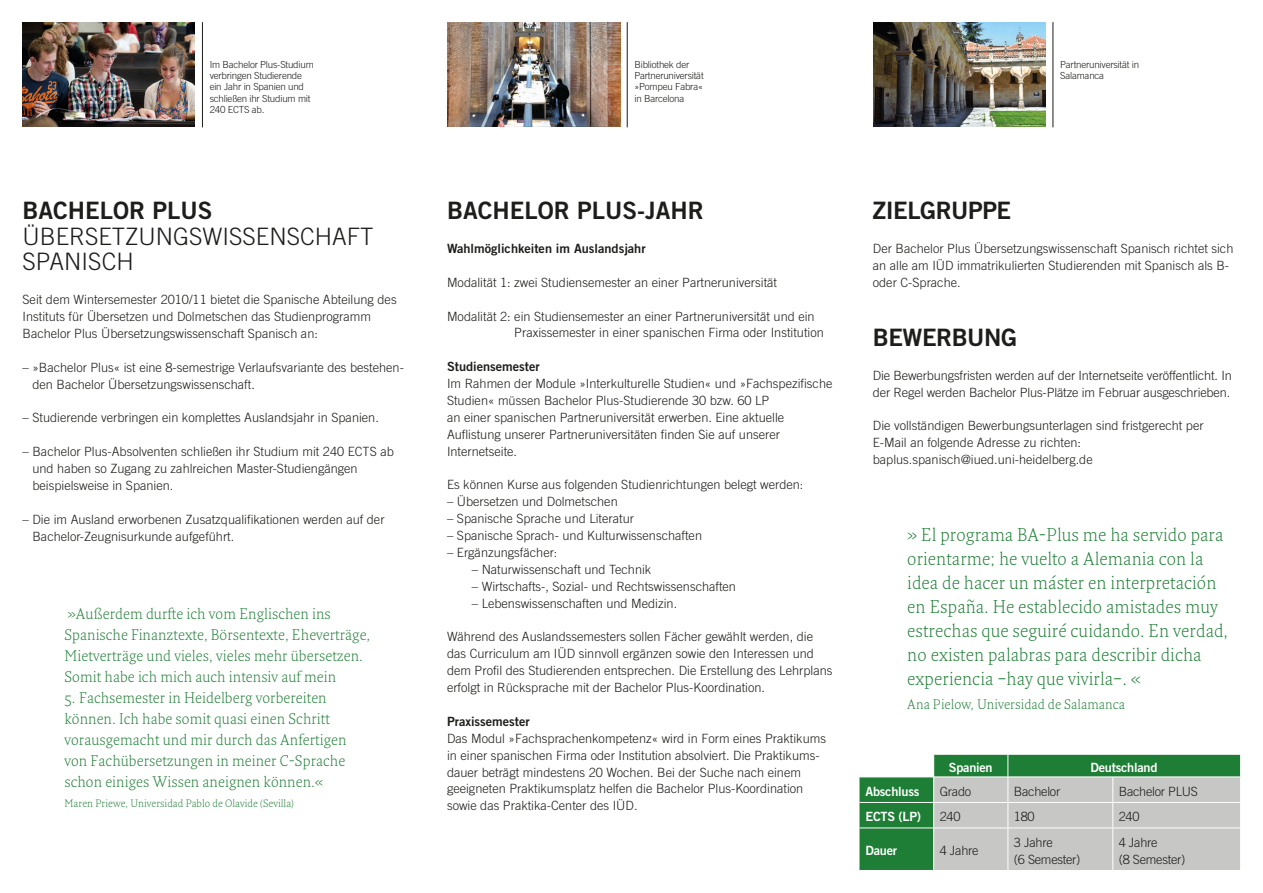
<style>
.page{position:relative;width:1263px;height:893px;background:#fff}
.page>*{position:absolute;margin:0;border:0;box-sizing:border-box;transform-origin:0 0}
.t1{font:300 24px/25.5px "Trade Gothic LT Pro";color:#1d1d1b}
.t2{font:24px "Trade Gothic LT Pro Bd 2";color:#1d1d1b}
.t3{font:24px "Trade Gothic LT Pro Bd 2";letter-spacing:-.02em;color:#1d1d1b}
.t4{font:300 18px/24px "Fresco";letter-spacing:.01em;color:#1e7e35}
.t5{font:300 15px/21px "Fresco";letter-spacing:.01em;color:#1e7e35}
.t6{font:300 13.5px "Fresco";letter-spacing:.01em;color:#1e7e35}
.t7{font:300 12.75px/17px "Trade Gothic LT Pro";color:#1d1d1b}
.t8{font:12.75px "Trade Gothic LT Pro Bd 2";color:#1d1d1b}
.t9{font:300 12.75px/17px "Trade Gothic LT Pro";letter-spacing:-.02em;color:#1d1d1b}
.t10{font:12.75px "Trade Gothic LT Pro Bd 2";letter-spacing:-.02em;color:#fff}
.t11{font:300 10.5px "Fresco";letter-spacing:.01em;color:#1e7e35}
.t12{font:300 9.75px/11.2px "Trade Gothic LT Pro";letter-spacing:-.02em;color:#1d1d1b}
</style>
<div class="page">
<img style="left:23px;top:23px;width:172px;height:104px">
<hr style="left:202px;top:22px;width:1px;height:105px;background:#1d1d1b">
<img style="left:873px;top:23px;width:172px;height:104px">
<img style="left:448px;top:23px;width:172px;height:104px">
<hr style="left:1053px;top:22px;width:1px;height:105px;background:#1d1d1b">
<hr style="left:627px;top:22px;width:1px;height:105px;background:#1d1d1b">
<svg style="left:859px;top:755px;width:381px;height:115px;background:#97b49d"></svg>
<hr style="left:859px;top:828px;width:75px;height:1px;background:#fff">
<hr style="left:934px;top:828px;width:74px;height:1px;background:#fff">
<hr style="left:933px;top:828px;width:1px;height:42px;background:#fff">
<hr style="left:1008px;top:828px;width:105px;height:1px;background:#fff">
<hr style="left:1008px;top:828px;width:1px;height:42px;background:#fff">
<hr style="left:1113px;top:828px;width:127px;height:1px;background:#fff">
<hr style="left:1112px;top:828px;width:1px;height:42px;background:#fff">
<p class="t12" style="left:210px;top:59px;width:106px">Im Bachelor Plus-Studium verbringen Studierende ein Jahr in Spanien und schließen ihr Studium mit<br>240 ECTS ab.</p>
<p class="t12" style="left:1060px;top:59px;width:80px">Partneruniversität in<br>Salamanca</p>
<p class="t12" style="left:634px;top:59px;width:71px">Bibliothek der<br>Partneruniversität »Pompeu Fabra« in Barcelona</p>
<h1 class="t2" style="left:23px;top:196px;width:192px">BACHELOR PLUS</h1>
<h1 class="t1" style="left:23px;top:223px;width:352px">ÜBERSETZUNGSWISSENSCHAFT<br>SPANISCH</h1>
<p class="t7" style="left:23px;top:291px;width:376px">Seit dem Wintersemester 2010/11 bietet die Spanische Abteilung des<br>Instituts für Übersetzen und Dolmetschen das Studienprogramm<br>Bachelor Plus Übersetzungswissenschaft Spanisch an:</p>
<p class="t7" style="left:32px;top:358px;width:373px;text-indent:-10px">– »Bachelor Plus« ist eine 8-semestrige Verlaufsvariante des bestehen&shy;den Bachelor Übersetzungswissenschaft.</p>
<p class="t7" style="left:23px;top:409px;width:358px">– Studierende verbringen ein komplettes Auslandsjahr in Spanien.</p>
<p class="t7" style="left:32px;top:443px;width:363px;text-indent:-10px">– Bachelor Plus-Absolventen schließen ihr Studium mit 240 ECTS ab und haben so Zugang zu zahlreichen Master-Studiengängen beispielsweise in Spanien.</p>
<p class="t7" style="left:32px;top:510px;width:354px;text-indent:-10px">– Die im Ausland erworbenen Zusatzqualifikationen werden auf der<br>Bachelor-Zeugnisurkunde aufgeführt.</p>
<p class="t5" style="left:64px;top:603px;width:307px">»Außerdem durfte ich vom Englischen ins Spanische Finanztexte, Börsentexte, Eheverträge, Mietverträge und vieles, vieles mehr übersetzen.<br>Somit habe ich mich auch intensiv auf mein</p>
<p class="t5" style="left:64px;top:687px;width:283px">5. Fachsemester in Heidelberg vorbereiten können. Ich habe somit quasi einen Schritt vorausgemacht und mir durch das Anfertigen von Fachübersetzungen in meiner C-Sprache schon einiges Wissen aneignen können.«</p>
<p class="t11" style="left:64px;top:797px;width:231px">Maren Priewe, Universidad Pablo de Olavide (Sevilla)</p>
<h1 class="t2" style="left:447px;top:196px;width:258px">BACHELOR PLUS-JAHR</h1>
<p class="t8" style="left:447px;top:241px;width:200px">Wahlmöglichkeiten im Auslandsjahr</p>
<p class="t7" style="left:447px;top:274px;width:332px">Modalität 1: zwei Studiensemester an einer Partneruniversität</p>
<p class="t7" style="left:514px;top:307px;width:311px;text-indent:-67px">Modalität 2: ein Studiensemester an einer Partneruniversität und ein<br>Praxissemester in einer spanischen Firma oder Institution</p>
<p class="t8" style="left:447px;top:359px;width:94px">Studiensemester</p>
<p class="t7" style="left:447px;top:375px;width:387px">Im Rahmen der Module »Interkulturelle Studien« und »Fachspezifische Studien« müssen Bachelor Plus-Studierende 30 bzw. 60 LP<br>an einer spanischen Partneruniversität erwerben. Eine aktuelle Auflistung unserer Partneruniversitäten finden Sie auf unserer Internetseite.</p>
<p class="t7" style="left:447px;top:476px;width:358px">Es können Kurse aus folgenden Studienrichtungen belegt werden:</p>
<p class="t7" style="left:447px;top:493px;width:172px">– Übersetzen und Dolmetschen</p>
<p class="t7" style="left:447px;top:510px;width:189px">– Spanische Sprache und Literatur</p>
<p class="t7" style="left:447px;top:527px;width:257px">– Spanische Sprach- und Kulturwissenschaften</p>
<p class="t7" style="left:447px;top:544px;width:112px">– Ergänzungsfächer:</p>
<p class="t7" style="left:472px;top:561px;width:181px">– Naturwissenschaft und Technik</p>
<p class="t7" style="left:472px;top:578px;width:266px">– Wirtschafts-, Sozial- und Rechtswissenschaften</p>
<p class="t7" style="left:472px;top:594px;width:207px">– Lebenswissenschaften und Medizin.</p>
<p class="t7" style="left:447px;top:628px;width:387px">Während des Auslandssemesters sollen Fächer gewählt werden, die das Curriculum am IÜD sinnvoll ergänzen sowie den Interessen und dem Profil des Studierenden entsprechen. Die Erstellung des Lehrplans erfolgt in Rücksprache mit der Bachelor Plus-Koordination.</p>
<p class="t8" style="left:447px;top:713px;width:84px">Praxissemester</p>
<p class="t7" style="left:447px;top:730px;width:380px">Das Modul »Fachsprachenkompetenz« wird in Form eines Praktikums in einer spanischen Firma oder Institution absolviert. Die Praktikums&shy;dauer beträgt mindestens 20 Wochen. Bei der Suche nach einem geeigneten Praktikumsplatz helfen die Bachelor Plus-Koordination sowie das Praktika-Center des IÜD.</p>
<h1 class="t3" style="left:873px;top:196px;width:140px">ZIELGRUPPE</h1>
<p class="t7" style="left:873px;top:240px;width:362px">Der Bachelor Plus Übersetzungswissenschaft Spanisch richtet sich an alle am IÜD immatrikulierten Studierenden mit Spanisch als B&shy;oder C-Sprache.</p>
<h1 class="t3" style="left:873px;top:323px;width:146px">BEWERBUNG</h1>
<p class="t7" style="left:873px;top:367px;width:361px">Die Bewerbungsfristen werden auf der Internetseite veröffentlicht. In der Regel werden Bachelor Plus-Plätze im Februar ausgeschrieben.</p>
<p class="t7" style="left:873px;top:417px;width:332px">Die vollständigen Bewerbungsunterlagen sind fristgerecht per<br>E-Mail an folgende Adresse zu richten: baplus.spanisch@iued.uni-heidelberg.de</p>
<p class="t4" style="left:907px;top:522px;width:322px">» El programa BA-Plus me ha servido para orientarme; he vuelto a Alemania con la idea de hacer un máster en interpretación en España. He establecido amistades muy estrechas que seguiré cuidando. En verdad, no existen palabras para describir dicha experiencia –hay que vivirla–. «</p>
<p class="t6" style="left:907px;top:696px;width:219px">Ana Pielow, Universidad de Salamanca</p>
<p class="t10" style="left:949px;top:759px;width:45px">Spanien</p>
<p class="t10" style="left:1090px;top:759px;width:68px">Deutschland</p>
<p class="t10" style="left:865px;top:783px;width:55px">Abschluss</p>
<p class="t7" style="left:940px;top:783px;width:33px">Grado</p>
<p class="t9" style="left:1014px;top:783px;width:48px">Bachelor</p>
<p class="t9" style="left:1119px;top:783px;width:81px">Bachelor PLUS</p>
<p class="t10" style="left:865px;top:809px;width:57px">ECTS (LP)</p>
<p class="t7" style="left:940px;top:808px;width:22px">240</p>
<p class="t7" style="left:1014px;top:808px;width:22px">180</p>
<p class="t7" style="left:1119px;top:808px;width:22px">240</p>
<p class="t10" style="left:865px;top:843px;width:33px">Dauer</p>
<p class="t7" style="left:940px;top:842px;width:40px">4 Jahre</p>
<p class="t9" style="left:1014px;top:834px;width:68px">3 Jahre<br>(6 Semester)</p>
<p class="t9" style="left:1119px;top:834px;width:68px">4 Jahre<br>(8 Semester)</p>
</div>
